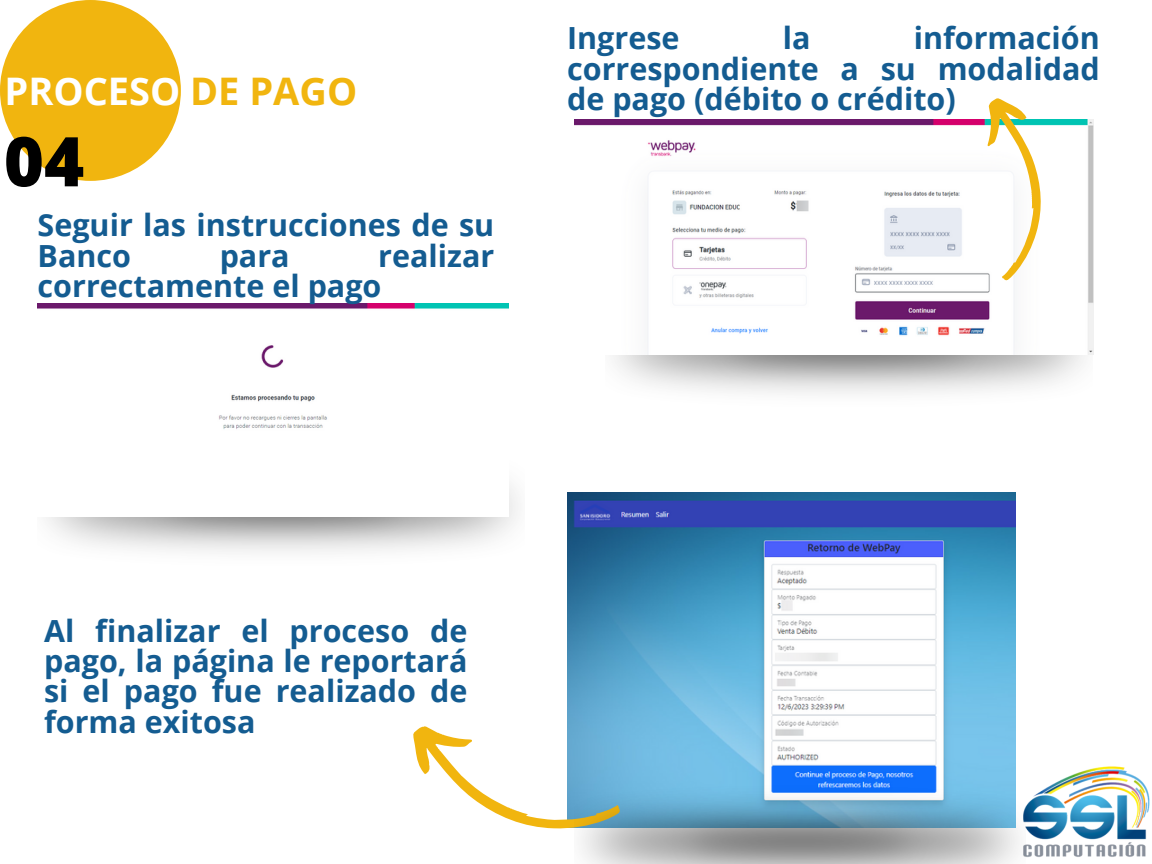
<style>
.page{position:relative;width:1152px;height:864px;background:#fff}
.page>*{position:absolute;margin:0;border:0;box-sizing:border-box;transform-origin:0 0}
.t1{font:800 68.55px "Open Sans";color:#000}
.t2{font:700 37.95px "Open Sans";color:#fff}
.t3{font:700 30.45px/30.3px "Open Sans";color:#145c91}
.s1{color:#f1b50f}
</style>
<div class="page">
<div style="left:0;top:0;width:181px;height:181px;background:#f1b50f;border-radius:50%"></div>
<img style="left:1026px;top:766px;width:124px;height:91px">
<img style="left:574px;top:119px;width:519px;height:236px">
<svg style="left:978px;top:98px;width:76px;height:183px"></svg>
<img style="left:38px;top:303px;width:471px;height:126px">
<img style="left:567px;top:493px;width:449px;height:292px">
<svg style="left:413px;top:711px;width:209px;height:118px"></svg>
<img style="left:574px;top:785px;width:452px;height:79px">
<p class="t2" style="left:5px;top:64px;width:354px">PROCESO <span class="s1">DE PAGO</span></p>
<h1 class="t1" style="left:4px;top:113px;width:82px">04</h1>
<p class="t3" style="left:38px;top:209px;width:458px">Seguir las instrucciones de su<br>Banco</p>
<p class="t3" style="left:38px;top:240px;width:458px;text-indent:341px">realizar correctamente el pago</p>
<p class="t3" style="left:220px;top:240px;width:71px">para</p>
<p class="t3" style="left:567px;top:22px;width:534px;text-align:justify;text-indent:347px">información correspondiente a su modalidad de pago (débito o crédito)</p>
<p class="t3" style="left:567px;top:22px;width:114px">Ingrese</p>
<p class="t3" style="left:783px;top:22px;width:29px">la</p>
<p class="t3" style="left:44px;top:615px;width:425px;text-align:justify">Al finalizar el proceso de pago, la página le reportará si el pago fue realizado de forma exitosa</p>
</div>
